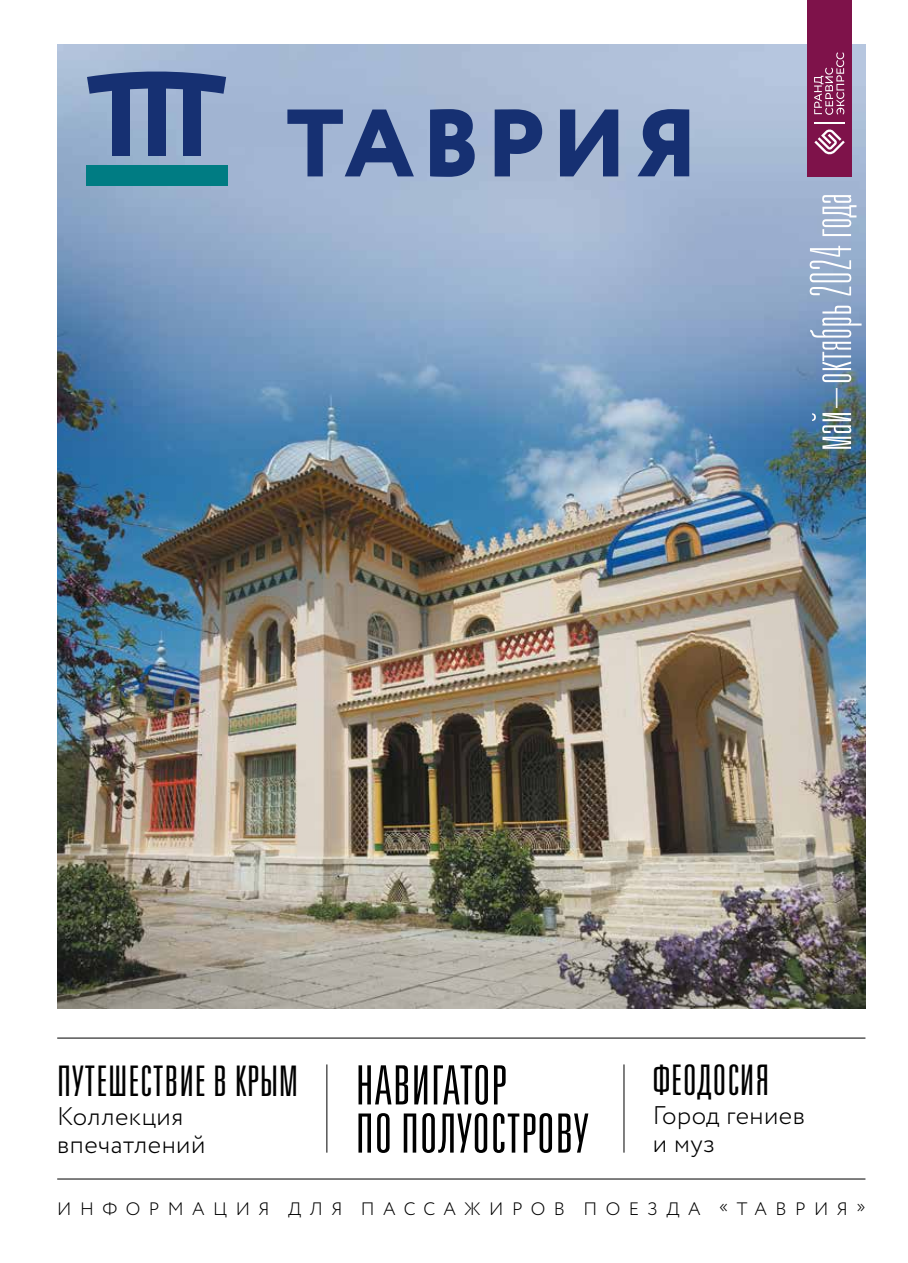
<style>
.page{position:relative;width:908px;height:1263px;background:#fff}
.page>*{position:absolute;margin:0;border:0;box-sizing:border-box;transform-origin:0 0}
.t1{font:57px "Univers LTCYR 39 Thin Ult Cond";letter-spacing:.005em;color:#fff}
.t2{font:54.15px/48.2px "Univers LTCYR 49 Light Ult Cond";letter-spacing:.01em;color:#000}
.t3{font:42.15px "Univers LTCYR 49 Light Ult Cond";letter-spacing:.02em;color:#000}
.t4{font:300 25.5px/28.5px "Circe";letter-spacing:.02em;color:#000}
.t5{font:300 18px "Circe";letter-spacing:.47em;color:#000}
</style>
<div class="page">
<img style="left:57px;top:45px;width:808px;height:963px">
<div style="left:807px;top:0;width:45px;height:177px;background:#7e124a"></div>
<svg style="left:814px;top:129px;width:31px;height:25px"></svg>
<svg style="left:814px;top:52px;width:30px;height:63px"></svg>
<hr style="left:814px;top:122px;width:31px;height:1px;background:#fff">
<hr style="left:326px;top:1064px;width:1px;height:88px;background:#000">
<hr style="left:57px;top:1178px;width:808px;height:1px;background:#000">
<hr style="left:57px;top:1038px;width:808px;height:1px;background:#000">
<hr style="left:623px;top:1064px;width:1px;height:88px;background:#000">
<svg style="left:87px;top:70px;width:139px;height:24px;background:#445c91"></svg>
<div style="left:148px;top:77px;width:18px;height:78px;background:#163072"></div>
<div style="left:183px;top:76px;width:18px;height:79px;background:#163072"></div>
<div style="left:112px;top:77px;width:18px;height:78px;background:#163072"></div>
<div style="left:86px;top:165px;width:141px;height:20px;background:#007c83"></div>
<svg style="left:287px;top:110px;width:127px;height:66px;background:#647aa8"></svg>
<svg style="left:430px;top:109px;width:45px;height:68px;background:#334c86"></svg>
<svg style="left:495px;top:109px;width:47px;height:67px;background:#4c6295"></svg>
<svg style="left:560px;top:110px;width:58px;height:66px;background:#445b90"></svg>
<svg style="left:637px;top:109px;width:52px;height:67px;background:#465d92"></svg>
<h1 class="t1" style="left:798px;top:451px;width:259px;rotate:-90deg">май – октябрь 2024 года</h1>
<h3 class="t3" style="left:57px;top:1056px;width:242px">ПУТЕШЕСТВИЕ В КРЫМ</h3>
<h3 class="t4" style="left:57px;top:1102px;width:150px">Коллекция впечатлений</h3>
<h2 class="t2" style="left:356px;top:1061px;width:234px">НАВИГАТОР<br>ПО ПОЛУОСТРОВУ</h2>
<h3 class="t3" style="left:653px;top:1056px;width:118px">ФЕОДОСИЯ</h3>
<h3 class="t4" style="left:653px;top:1102px;width:154px">Город гениев и муз</h3>
<p class="t5" style="left:57px;top:1196px;width:810px">ИНФОРМАЦИЯ ДЛЯ ПАССАЖИРОВ ПОЕЗДА «ТАВРИЯ»</p>
</div>
